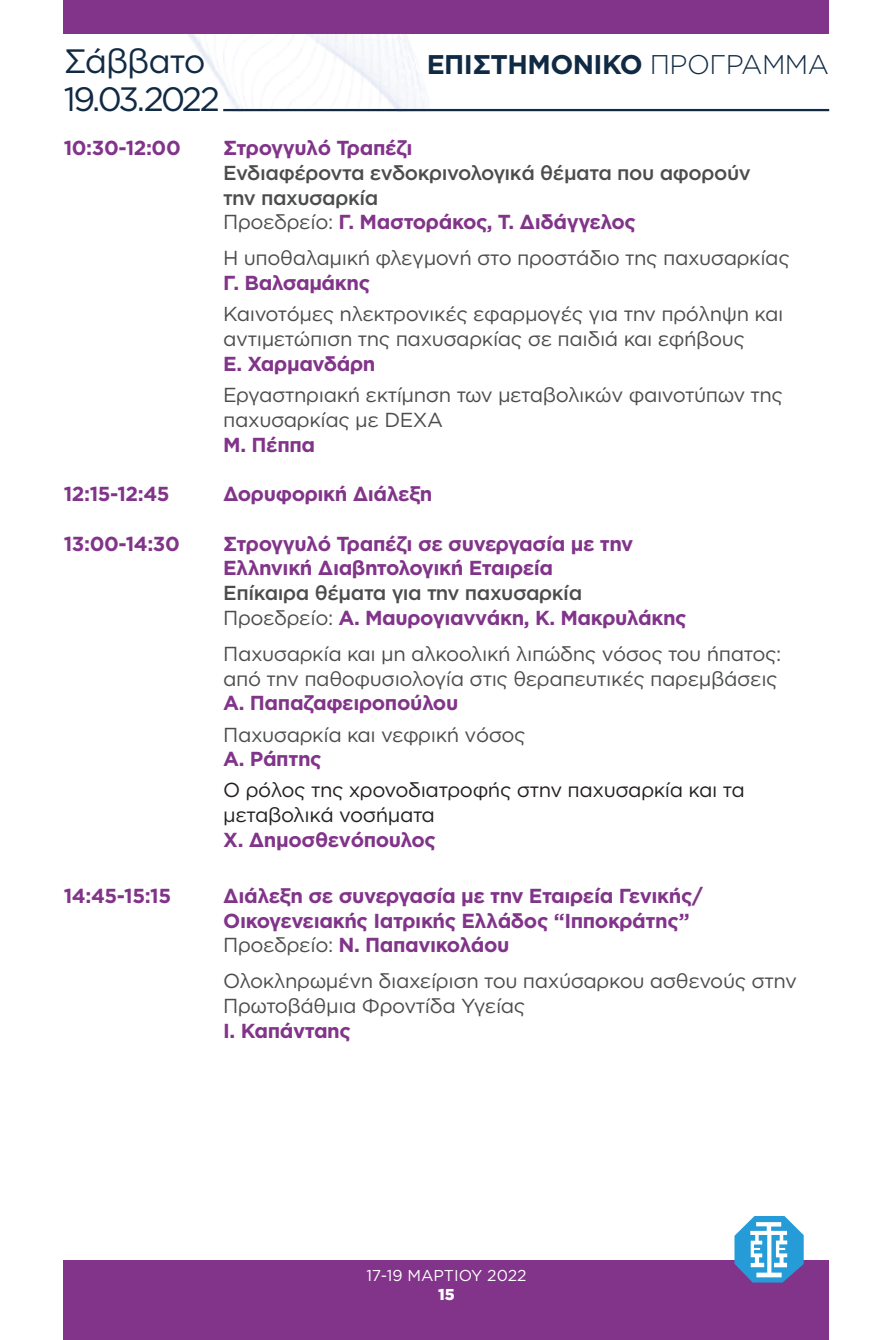
<style>
.page{position:relative;width:893px;height:1340px;background:#fff}
.page>*{position:absolute;margin:0;border:0;box-sizing:border-box;transform-origin:0 0}
.t1{font:33.75px "Gotham Greek";letter-spacing:-.055em;color:#112a44}
.t2{font:700 27px "Gotham Greek";letter-spacing:-.02em;color:#112a44}
.t3{font:20.25px/24.8px "Gotham Greek";letter-spacing:-.02em;color:#4b4c4d}
.t4{font:700 20.25px/24.8px "Gotham Greek";letter-spacing:-.02em;color:#813489}
.t5{font:500 20.25px/24.8px "Gotham Greek";letter-spacing:-.02em;color:#4b4c4d}
.t6{font:20.25px/24.8px "Gotham Greek";letter-spacing:-.02em;color:#231f20}
.t7{font:15.75px "Gotham Greek";color:#fff}
.t8{font:900 15.75px "Gotham Greek";color:#fff}
.s1{font-weight:300}
.s2{font-weight:400}
.s3{font-weight:700;color:#813489}
.s4{font-weight:400;color:#4b4c4d}
</style>
<div class="page">
<div style="left:64px;top:1260px;width:765px;height:79px;background:#813489"></div>
<div style="left:64px;top:0;width:765px;height:33px;background:#813489"></div>
<svg style="left:734px;top:1216px;width:70px;height:66px"></svg>
<hr style="left:223px;top:109px;width:606px;height:2px;background:#112a44">
<img style="left:64px;top:33px;width:404px;height:78px">
<h1 class="t1" style="left:64px;top:42px;width:143px">Σάββατο</h1>
<h2 class="t2" style="left:427px;top:48px;width:402px">ΕΠΙΣΤΗΜΟΝΙΚΌ <span class="s1">ΠΡΌΓΡΑΜΜΑ</span></h2>
<h1 class="t1" style="left:64px;top:81px;width:158px">19.03.2022</h1>
<p class="t4" style="left:64px;top:135px;width:119px">10:30-12:00</p>
<p class="t4" style="left:223px;top:135px;width:191px">Στρογγυλό Τραπέζι</p>
<p class="t5" style="left:223px;top:160px;width:529px">Ενδιαφέροντα ενδοκρινολογικά θέματα που αφορούν την παχυσαρκία<br><span class="s2">Προεδρείο:</span> <span class="s3">Γ. Μαστοράκος, T. Διδάγγελος</span></p>
<p class="t3" style="left:223px;top:245px;width:568px">Η υποθαλαμική φλεγμονή στο προστάδιο της παχυσαρκίας</p>
<p class="t4" style="left:223px;top:270px;width:149px">Γ. Βαλσαμάκης</p>
<p class="t3" style="left:223px;top:301px;width:562px">Καινοτόμες ηλεκτρονικές εφαρμογές για την πρόληψη και αντιμετώπιση της παχυσαρκίας σε παιδιά και εφήβους</p>
<p class="t4" style="left:223px;top:351px;width:154px">Ε. Χαρμανδάρη</p>
<p class="t3" style="left:223px;top:382px;width:561px">Εργαστηριακή εκτίμηση των μεταβολικών φαινοτύπων της παχυσαρκίας με DEXA</p>
<p class="t4" style="left:223px;top:431px;width:93px">Μ. Πέππα</p>
<p class="t4" style="left:64px;top:481px;width:107px">12:15-12:45</p>
<p class="t4" style="left:223px;top:481px;width:211px">Δορυφορική Διάλεξη</p>
<p class="t4" style="left:64px;top:530px;width:118px">13:00-14:30</p>
<p class="t4" style="left:223px;top:530px;width:411px">Στρογγυλό Τραπέζι σε συνεργασία με την<br>Ελληνική Διαβητολογική Εταιρεία</p>
<p class="t5" style="left:223px;top:580px;width:465px">Επίκαιρα θέματα για την παχυσαρκία<br><span class="s2">Προεδρείο:</span> <span class="s3">Α. Μαυρογιαννάκη, Κ. Μακρυλάκης</span></p>
<p class="t3" style="left:223px;top:641px;width:559px">Παχυσαρκία και μη αλκοολική λιπώδης νόσος του ήπατος: από την παθοφυσιολογία στις θεραπευτικές παρεμβάσεις</p>
<p class="t4" style="left:223px;top:690px;width:237px">Α. Παπαζαφειροπούλου</p>
<p class="t3" style="left:223px;top:721px;width:304px">Παχυσαρκία και νεφρική νόσος</p>
<p class="t4" style="left:223px;top:746px;width:100px">Α. Ράπτης</p>
<p class="t6" style="left:223px;top:777px;width:523px">Ο ρόλος της χρονοδιατροφής στην παχυσαρκία και τα μεταβολικά νοσήματα</p>
<p class="t4" style="left:223px;top:826px;width:214px">Χ. Δημοσθενόπουλος</p>
<p class="t4" style="left:64px;top:882px;width:109px">14:45-15:15</p>
<p class="t4" style="left:223px;top:882px;width:481px">Διάλεξη σε συνεργασία με την Εταιρεία Γενικής/<br>Οικογενειακής Ιατρικής Ελλάδος “Ιπποκράτης”<br><span class="s4">Προεδρείο:</span> Ν. Παπανικολάου</p>
<p class="t3" style="left:223px;top:968px;width:575px">Ολοκληρωμένη διαχείριση του παχύσαρκου ασθενούς στην<br>Πρωτοβάθμια Φροντίδα Υγείας</p>
<p class="t4" style="left:223px;top:1017px;width:129px">Ι. Καπάνταης</p>
<p class="t7" style="left:366px;top:1266px;width:162px">17-19 ΜΑΡΤΊΟΥ 2022</p>
<p class="t8" style="left:438px;top:1285px;width:18px">15</p>
</div>
